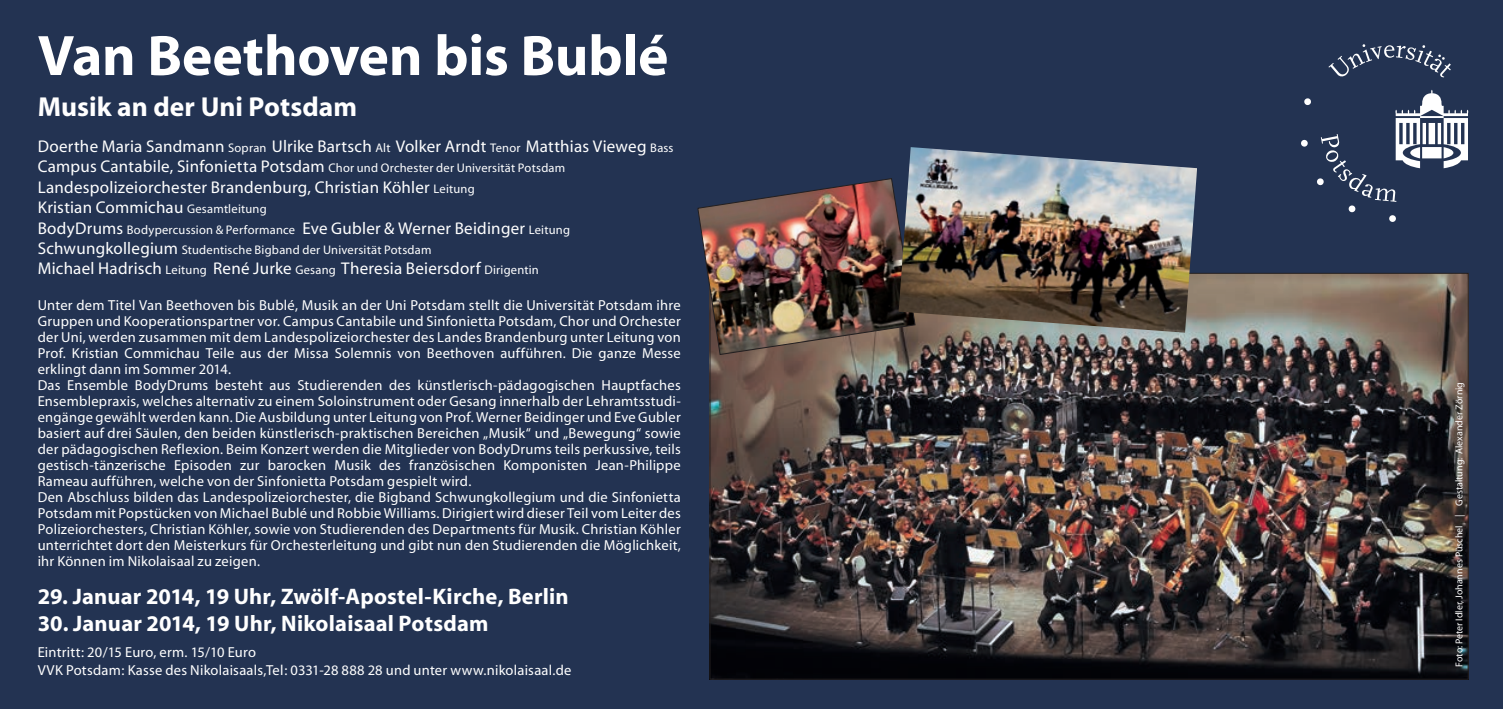
<style>
.page{position:relative;width:1503px;height:709px;background:#fff}
.page>*{position:absolute;margin:0;border:0;box-sizing:border-box;transform-origin:0 0}
.t1{font:700 57.5px "Myriad";letter-spacing:-.005em;color:#fff}
.t2{font:700 27.5px "Myriad";color:#fff}
.t3{font:700 22.5px "Myriad";letter-spacing:.01em;color:#fff}
.t4{font:17px/20.5px "Myriad";letter-spacing:.015em;color:#fff}
.t5{font:14.5px/16px "Myriad";letter-spacing:.015em;color:#fff}
.t6{font:12.5px "Myriad";letter-spacing:.015em;color:#fff}
.t7{font:10px "Myriad";color:#fff}
.s1{font-size:12.5px}
.s2{font-size:17px}
</style>
<div class="page">
<div style="left:0;top:0;width:1502px;height:709px;background:#233352"></div>
<img style="left:711px;top:275px;width:755px;height:402px">
<img style="left:697px;top:178px;width:218px;height:177px">
<svg style="left:1303px;top:98px;width:8px;height:7px"></svg>
<svg style="left:1300px;top:140px;width:7px;height:7px"></svg>
<div style="left:1389px;top:215px;width:6px;height:7px;background:#fff;border-radius:50%"></div>
<svg style="left:1328px;top:44px;width:122px;height:33px"></svg>
<svg style="left:1317px;top:90px;width:151px;height:123px"></svg>
<img style="left:898px;top:147px;width:299px;height:186px">
<h1 class="t1" style="left:38px;top:26px;width:632px">Van Beethoven bis Bublé</h1>
<h2 class="t2" style="left:38px;top:92px;width:321px">Musik an der Uni Potsdam</h2>
<p class="t4" style="left:38px;top:137px;width:637px">Doerthe Maria Sandmann <span class="s1">Sopran</span> Ulrike Bartsch <span class="s1">Alt</span> Volker Arndt <span class="s1">Tenor</span> Matthias Vieweg <span class="s1">Bass</span></p>
<p class="t6" style="left:38px;top:162px;width:529px"><span class="s2">Campus Cantabile, Sinfonietta Potsdam</span> Chor und Orchester der Universität Potsdam</p>
<p class="t4" style="left:38px;top:178px;width:534px">Landespolizeiorchester Brandenburg, Christian Köhler <span class="s1">Leitung<br></span>Kristian Commichau <span class="s1">Gesamtleitung<br></span>BodyDrums <span class="s1">Bodypercussion &amp; Performance</span> Eve Gubler &amp; Werner Beidinger <span class="s1">Leitung</span></p>
<p class="t6" style="left:38px;top:244px;width:395px"><span class="s2">Schwungkollegium</span> Studentische Bigband der Universität Potsdam</p>
<p class="t4" style="left:38px;top:259px;width:502px">Michael Hadrisch <span class="s1">Leitung</span> René Jurke <span class="s1">Gesang</span> Theresia Beiersdorf <span class="s1">Dirigentin</span></p>
<p class="t5" style="left:38px;top:298px;width:644px">Unter dem Titel Van Beethoven bis Bublé, Musik an der Uni Potsdam stellt die Universität Potsdam ihre Gruppen und Kooperationspartner vor. Campus Cantabile und Sinfonietta Potsdam, Chor und Orchester der Uni, werden zusammen mit dem Landespolizeiorchester des Landes Brandenburg unter Leitung von Prof. Kristian Commichau Teile aus der Missa Solemnis von Beethoven aufführen. Die ganze Messe erklingt dann im Sommer 2014.<br>Das Ensemble BodyDrums besteht aus Studierenden des künstlerisch-pädagogischen Hauptfaches Ensemblepraxis, welches alternativ zu einem Soloinstrument oder Gesang innerhalb der Lehramtsstudi&shy;engänge gewählt werden kann. Die Ausbildung unter Leitung von Prof. Werner Beidinger und Eve Gubler basiert auf drei Säulen, den beiden künstlerisch-praktischen Bereichen „Musik“ und „Bewegung“ sowie der pädagogischen Reflexion. Beim Konzert werden die Mitglieder von BodyDrums teils perkussive, teils gestisch-tänzerische Episoden zur barocken Musik des französischen Komponisten Jean-Philippe Rameau aufführen, welche von der Sinfonietta Potsdam gespielt wird.<br>Den Abschluss bilden das Landespolizeiorchester, die Bigband Schwungkollegium und die Sinfonietta Potsdam mit Popstücken von Michael Bublé und Robbie Williams. Dirigiert wird dieser Teil vom Leiter des Polizeiorchesters, Christian Köhler, sowie von Studierenden des Departments für Musik. Christian Köhler unterrichtet dort den Meisterkurs für Orchesterleitung und gibt nun den Studierenden die Möglichkeit, ihr Können im Nikolaisaal zu zeigen.</p>
<h3 class="t3" style="left:38px;top:584px;width:532px">29. Januar 2014, 19 Uhr, Zwölf-Apostel-Kirche, Berlin</h3>
<h3 class="t3" style="left:38px;top:611px;width:452px">30. Januar 2014, 19 Uhr, Nikolaisaal Potsdam</h3>
<p class="t5" style="left:38px;top:644px;width:535px;line-height:17.5px">Eintritt: 20/15 Euro, erm. 15/10 Euro<br>VVK Potsdam: Kasse des Nikolaisaals,Tel: 0331-28 888 28 und unter www.nikolaisaal.de</p>
<p class="t7" style="left:1453px;top:666px;width:286px;rotate:-90deg">Foto: Peter Idler, Johannes Püschel | Gestaltung: Alexander Zörnig</p>
</div>
